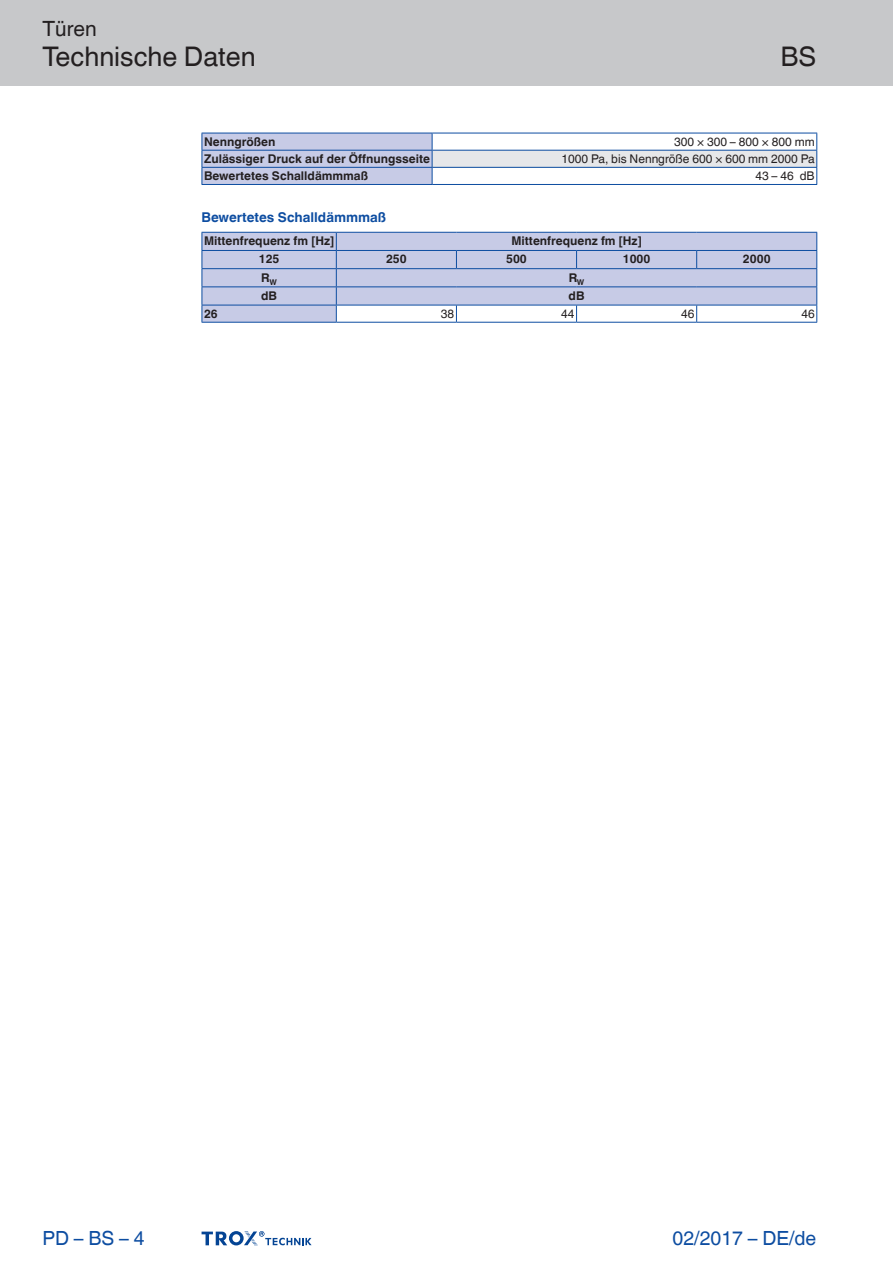
<style>
.page{position:relative;width:893px;height:1263px;background:#fff}
.page>*{position:absolute;margin:0;border:0;box-sizing:border-box;transform-origin:0 0}
.Navigation_2{font:27px "TROX Helvetica";color:#231f20}
.Navigation_3{font:27px "TROX Helvetica";color:#231f20}
.Navigation_1{font:21px "TROX Helvetica";color:#231f20}
.date{font:19.5px "TROX Helvetica";color:#0d4da1}
.pagina_li-re{font:19.5px "TROX Helvetica";color:#0d4da1}
.table_title{font:700 13.5px "TROX Helvetica";color:#0d4da1}
.table_copy_h-cent_v{font:700 12px "TROX Helvetica";color:#231f20}
.table_copy_right_v-c{font:12px "TROX Helvetica";color:#231f20}
.table_head_h-centr_v{font:700 12px "TROX Helvetica";color:#231f20}
</style>
<div class="page">
<div style="left:0;top:0;width:893px;height:85px;background:#c7c8ca"></div>
<svg style="left:202px;top:1231px;width:110px;height:15px"></svg>
<hr style="left:202px;top:184px;width:230px;height:1px;background:#0d4da1">
<hr style="left:432px;top:184px;width:385px;height:1px;background:#0d4da1">
<svg style="left:202px;top:133px;width:615px;height:51px"></svg>
<div style="left:203px;top:233px;width:133px;height:89px;background:#c7cbe6"></div>
<hr style="left:336px;top:232px;width:120px;height:1px;background:#0d4da1">
<hr style="left:456px;top:232px;width:121px;height:1px;background:#0d4da1">
<hr style="left:577px;top:232px;width:120px;height:1px;background:#0d4da1">
<hr style="left:697px;top:232px;width:120px;height:1px;background:#0d4da1">
<hr style="left:202px;top:322px;width:134px;height:1px;background:#0d4da1">
<hr style="left:336px;top:322px;width:120px;height:1px;background:#0d4da1">
<hr style="left:456px;top:322px;width:121px;height:1px;background:#0d4da1">
<hr style="left:577px;top:322px;width:120px;height:1px;background:#0d4da1">
<hr style="left:697px;top:322px;width:120px;height:1px;background:#0d4da1">
<svg style="left:336px;top:233px;width:481px;height:89px"></svg>
<hr style="left:202px;top:232px;width:134px;height:1px;background:#0d4da1">
<hr style="left:202px;top:250px;width:134px;height:1px;background:#0d4da1">
<hr style="left:202px;top:268px;width:134px;height:1px;background:#0d4da1">
<hr style="left:202px;top:286px;width:134px;height:1px;background:#0d4da1">
<svg style="left:202px;top:233px;width:1px;height:89px"></svg>
<hr style="left:202px;top:305px;width:134px;height:1px;background:#0d4da1">
<p class="Navigation_1" style="left:43px;top:17px;width:56px">Türen</p>
<p class="Navigation_2" style="left:43px;top:41px;width:215px">Technische Daten</p>
<p class="Navigation_3" style="left:780px;top:41px;width:38px">BS</p>
<p class="table_copy_h-cent_v" style="left:204px;top:135px;width:73px">Nenngrößen</p>
<p class="table_copy_right_v-c" style="left:674px;top:135px;width:142px">300 × 300 – 800 × 800 mm</p>
<p class="table_copy_h-cent_v" style="left:204px;top:152px;width:227px">Zulässiger Druck auf der Öffnungsseite</p>
<p class="table_copy_right_v-c" style="left:561px;top:152px;width:255px">1000 Pa, bis Nenngröße 600 × 600 mm 2000 Pa</p>
<p class="table_copy_h-cent_v" style="left:204px;top:169px;width:166px">Bewertetes Schalldämmmaß</p>
<p class="table_copy_right_v-c" style="left:755px;top:169px;width:61px">43 – 46 dB</p>
<p class="table_title" style="left:202px;top:210px;width:186px">Bewertetes Schalldämmmaß</p>
<p class="table_head_h-centr_v" style="left:204px;top:234px;width:132px">Mittenfrequenz fm [Hz]</p>
<p class="table_head_h-centr_v" style="left:511px;top:234px;width:132px">Mittenfrequenz fm [Hz]</p>
<p class="table_head_h-centr_v" style="left:259px;top:252px;width:22px">125</p>
<p class="table_head_h-centr_v" style="left:386px;top:252px;width:22px">250</p>
<p class="table_head_h-centr_v" style="left:506px;top:252px;width:22px">500</p>
<p class="table_head_h-centr_v" style="left:623px;top:252px;width:29px">1000</p>
<p class="table_head_h-centr_v" style="left:743px;top:252px;width:29px">2000</p>
<p class="table_head_h-centr_v" style="left:261px;top:270px;width:17px">R<sub>W</sub></p>
<p class="table_head_h-centr_v" style="left:569px;top:270px;width:17px">R<sub>W</sub></p>
<p class="table_head_h-centr_v" style="left:261px;top:289px;width:17px">dB</p>
<p class="table_head_h-centr_v" style="left:569px;top:289px;width:17px">dB</p>
<p class="table_copy_h-cent_v" style="left:204px;top:307px;width:15px">26</p>
<p class="table_copy_right_v-c" style="left:441px;top:307px;width:15px">38</p>
<p class="table_copy_right_v-c" style="left:561px;top:307px;width:15px">44</p>
<p class="table_copy_right_v-c" style="left:681px;top:307px;width:15px">46</p>
<p class="table_copy_right_v-c" style="left:801px;top:307px;width:15px">46</p>
<p class="pagina_li-re" style="left:43px;top:1227px;width:104px">PD – BS – 4</p>
<p class="date" style="left:673px;top:1227px;width:145px">02/2017 – DE/de</p>
</div>
